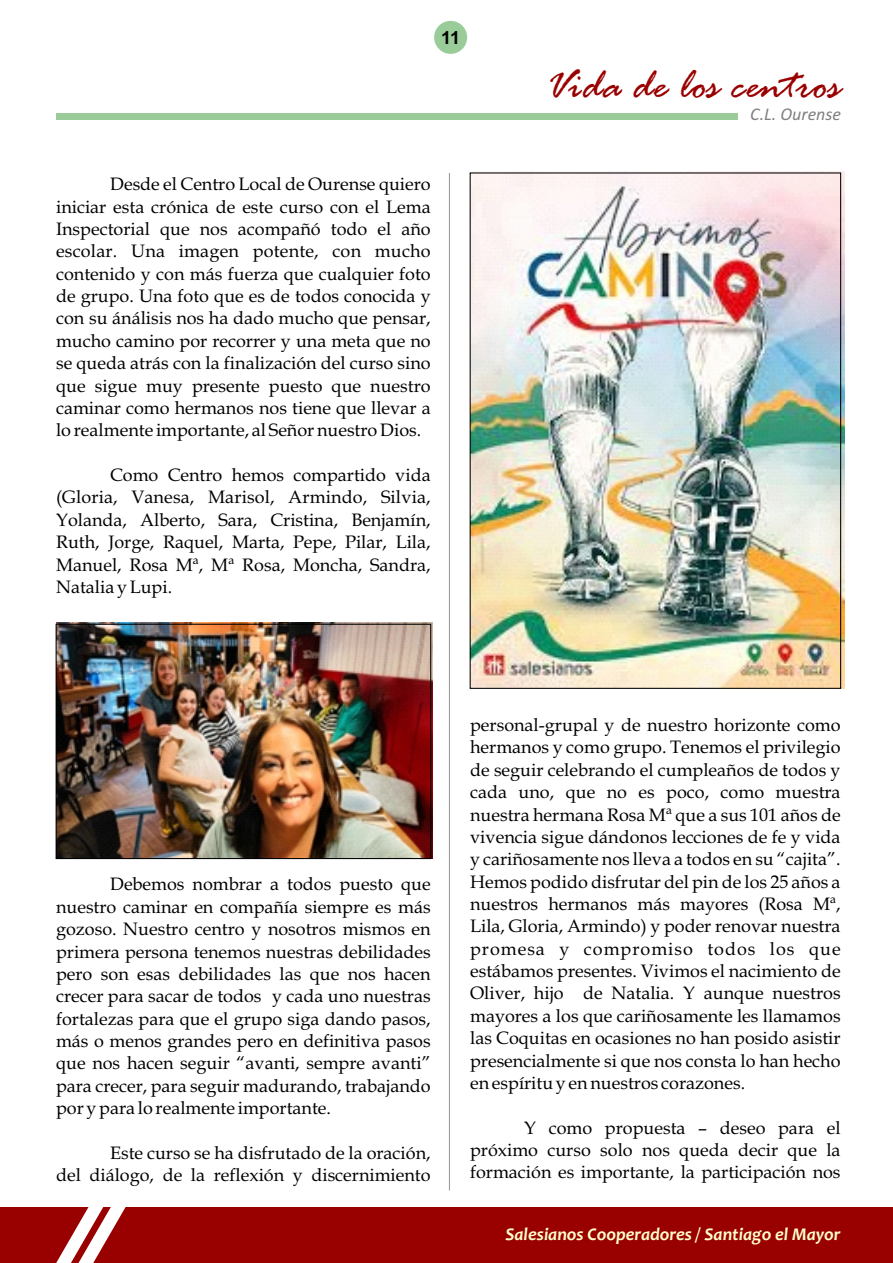
<style>
.page{position:relative;width:893px;height:1263px;background:#fff}
.page>*{position:absolute;margin:0;border:0;box-sizing:border-box;transform-origin:0 0}
.t1{font:italic 45px "Rage";color:#900}
.t2{font:18px/22.4px "Book Antiqua";color:#000;text-align:justify}
.t3{font:italic 700 18px "Candara";color:#ffc}
.t4{font:italic 18px "Calibri";color:#808080}
.t5{font:700 18px "Arial";color:#000}
</style>
<div class="page">
<div style="left:56px;top:113px;width:682px;height:7px;background:#9c9"></div>
<div style="left:0;top:1207px;width:893px;height:55px;background:#900"></div>
<div style="left:434px;top:21px;width:33px;height:33px;background:#9c9;border-radius:50%"></div>
<img style="left:472px;top:171px;width:373px;height:517px">
<img style="left:56px;top:623px;width:376px;height:235px">
<svg style="left:37px;top:1207px;width:108px;height:56px"></svg>
<div style="left:56px;top:624px;width:375px;height:235px;border:1px solid #000"></div>
<hr style="left:449px;top:173px;width:1px;height:1017px;background:#999">
<p class="t5" style="left:441px;top:31px;width:21px">11</p>
<p class="t2" style="left:56px;top:175px;width:376px;text-indent:54px">Desde el Centro Local de Ourense quiero iniciar esta crónica de este curso con el Lema Inspectorial que nos acompañó todo el año escolar. Una imagen potente, con mucho contenido y con más fuerza que cualquier foto de grupo. Una foto que es de todos conocida y con su ánálisis nos ha dado mucho que pensar, mucho camino por recorrer y una meta que no se queda atrás con la finalización del curso sino que sigue muy presente puesto que nuestro caminar como hermanos nos tiene que llevar a lo realmente importante, al Señor nuestro Dios.</p>
<p class="t2" style="left:56px;top:466px;width:376px;text-indent:54px">Como Centro hemos compartido vida (Gloria, Vanesa, Marisol, Armindo, Silvia, Yolanda, Alberto, Sara, Cristina, Benjamín, Ruth, Jorge, Raquel, Marta, Pepe, Pilar, Lila, Manuel, Rosa Mª, Mª Rosa, Moncha, Sandra, Natalia y Lupi.</p>
<h1 class="t1" style="left:543px;top:70px;width:299px">Vida de los centros</h1>
<p class="t4" style="left:750px;top:106px;width:92px">C.L. Ourense</p>
<p class="t2" style="left:56px;top:875px;width:376px;text-indent:54px">Debemos nombrar a todos puesto que nuestro caminar en compañía siempre es más gozoso. Nuestro centro y nosotros mismos en primera persona tenemos nuestras debilidades pero son esas debilidades las que nos hacen crecer para sacar de todos y cada uno nuestras fortalezas para que el grupo siga dando pasos, más o menos grandes pero en definitiva pasos que nos hacen seguir “avanti, sempre avanti” para crecer, para seguir madurando, trabajando por y para lo realmente importante.</p>
<p class="t2" style="left:56px;top:1144px;width:376px;text-align:right">Este curso se ha disfrutado de la oración,<br>del diálogo, de la reflexión y discernimiento</p>
<p class="t2" style="left:470px;top:716px;width:372px">personal-grupal y de nuestro horizonte como hermanos y como grupo. Tenemos el privilegio de seguir celebrando el cumpleaños de todos y cada uno, que no es poco, como muestra nuestra hermana Rosa Mª que a sus 101 años de vivencia sigue dándonos lecciones de fe y vida y cariñosamente nos lleva a todos en su “cajita”.<br>Hemos podido disfrutar del pin de los 25 años a nuestros hermanos más mayores (Rosa Mª, Lila, Gloria, Armindo) y poder renovar nuestra promesa y compromiso todos los que estábamos presentes. Vivimos el nacimiento de Oliver, hijo de Natalia. Y aunque nuestros mayores a los que cariñosamente les llamamos las Coquitas en ocasiones no han posido asistir presencialmente si que nos consta lo han hecho en espíritu y en nuestros corazones.</p>
<p class="t2" style="left:470px;top:1118px;width:372px;text-indent:54px">Y como propuesta – deseo para el próximo curso solo nos queda decir que la formación es importante, la participación nos</p>
<p class="t3" style="left:505px;top:1227px;width:337px">Salesianos Cooperadores / Santiago el Mayor</p>
</div>
